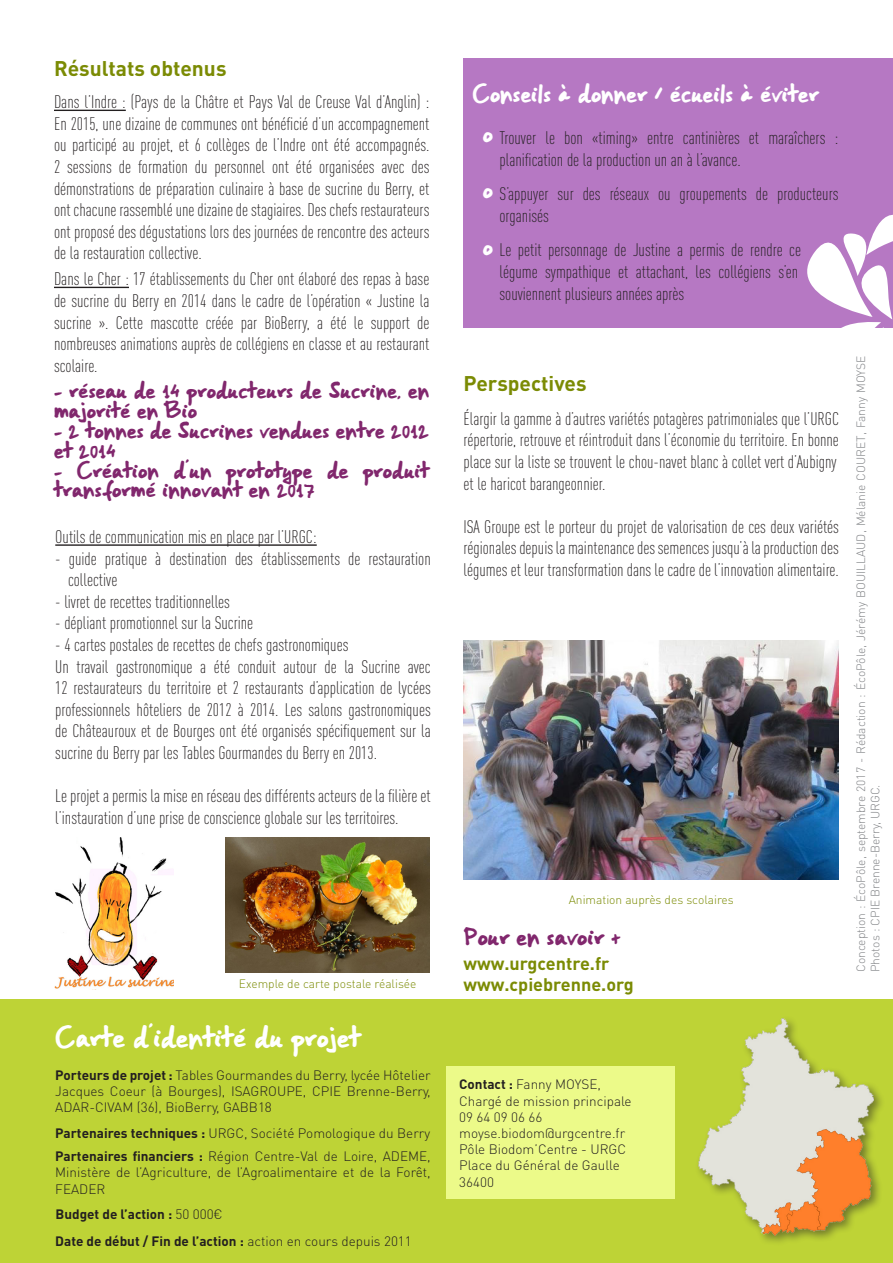
<style>
.page{position:relative;width:893px;height:1263px;background:#fff}
.page>*{position:absolute;margin:0;border:0;box-sizing:border-box;transform-origin:0 0}
.t1{font:700 21px "DINOT";color:#7b8b04}
.t2{font:21px "Gorri Sans";color:#fff}
.Tirets{font:300 condensed 18px/21.6px "DINOT";color:#231f20}
.t3{font:700 18px "DINOT";color:#7b8b04}
.t4{font:18px "Gorri Sans";color:#fff}
.t5{font:18px "Gorri Sans";color:#81276d}
.t6{font:16.5px/19.8px "Gorri Sans";color:#81276d}
.t7{font:300 13.5px/16.2px "DINOT";color:#231f20;text-align:justify}
.t8{font:700 13.5px "DINOT";color:#231f20}
.t9{font:300 12px/14.4px "DINOT";color:#828487}
.t10{font:300 12px "DINOT";color:#7b8b04}
.s1{font-weight:700}
.s2{font-weight:300}
.s3{font-family:"Gorri Sans";font-weight:400;font-stretch:normal;color:#fff}
</style>
<div class="page">
<div style="left:1px;top:999px;width:892px;height:263px;background:#bed336"></div>
<hr style="left:54px;top:110px;width:72px;height:1px;background:#231f20">
<hr style="left:54px;top:287px;width:75px;height:1px;background:#231f20">
<div style="left:463px;top:59px;width:430px;height:269px;background:#b678c3"></div>
<svg style="left:807px;top:214px;width:86px;height:114px"></svg>
<hr style="left:55px;top:544px;width:262px;height:2px;background:#231f20">
<div style="left:447px;top:1066px;width:228px;height:133px;background:#ecfa89"></div>
<div style="left:695px;top:1015px;width:190px;height:232px;background:#231f20;opacity:.5"></div>
<img style="left:698px;top:1018px;width:176px;height:218px">
<img style="left:463px;top:640px;width:376px;height:239px">
<img style="left:226px;top:837px;width:203px;height:135px">
<img style="left:54px;top:837px;width:120px;height:152px">
<div style="left:48px;top:828px;width:28px;height:22px;background:#fff"></div>
<div style="left:153px;top:831px;width:28px;height:19px;background:#fff"></div>
<p class="t1" style="left:54px;top:54px;width:174px">Résultats obtenus</p>
<p class="Tirets" style="left:54px;top:90px;width:377px;text-align:justify">Dans l’Indre : (Pays de la Châtre et Pays Val de Creuse Val d’Anglin) :<br>En 2015, une dizaine de communes ont bénéficié d’un accompagnement ou participé au projet, et 6 collèges de l’Indre ont été accompagnés.<br>2 sessions de formation du personnel ont été organisées avec des démonstrations de préparation culinaire à base de sucrine du Berry, et ont chacune rassemblé une dizaine de stagiaires. Des chefs restaurateurs ont proposé des dégustations lors des journées de rencontre des acteurs de la restauration collective.</p>
<p class="Tirets" style="left:54px;top:267px;width:377px;text-align:justify">Dans le Cher : 17 établissements du Cher ont élaboré des repas à base de sucrine du Berry en 2014 dans le cadre de l’opération « Justine la sucrine ». Cette mascotte créée par BioBerry, a été le support de nombreuses animations auprès de collégiens en classe et au restaurant scolaire.</p>
<p class="t6" style="left:54px;top:382px;width:377px">- réseau de 14 producteurs de Sucrine, en majorité en Bio</p>
<p class="t6" style="left:54px;top:422px;width:377px">- 2 tonnes de Sucrines vendues entre 2012 et 2014</p>
<p class="t6" style="left:54px;top:461px;width:377px">- Création d’un prototype de produit transformé innovant en 2017</p>
<p class="Tirets" style="left:55px;top:525px;width:263px">Outils de communication mis en place par l’URGC:</p>
<p class="Tirets" style="left:68px;top:547px;width:364px;text-indent:-13px">- guide pratique à destination des établissements de restauration collective</p>
<p class="Tirets" style="left:55px;top:590px;width:176px">- livret de recettes traditionnelles</p>
<p class="Tirets" style="left:55px;top:611px;width:200px">- dépliant promotionnel sur la Sucrine</p>
<p class="Tirets" style="left:55px;top:633px;width:295px">- 4 cartes postales de recettes de chefs gastronomiques</p>
<p class="Tirets" style="left:55px;top:655px;width:377px;text-align:justify">Un travail gastronomique a été conduit autour de la Sucrine avec 12 restaurateurs du territoire et 2 restaurants d’application de lycées professionnels hôteliers de 2012 à 2014. Les salons gastronomiques de Châteauroux et de Bourges ont été organisés spécifiquement sur la sucrine du Berry par les Tables Gourmandes du Berry en 2013.</p>
<p class="Tirets" style="left:55px;top:784px;width:377px">Le projet a permis la mise en réseau des différents acteurs de la filière et l’instauration d’une prise de conscience globale sur les territoires.</p>
<p class="t10" style="left:239px;top:975px;width:179px">Exemple de carte postale réalisée</p>
<p class="t2" style="left:55px;top:1021px;width:307px">Carte d’identité du projet</p>
<p class="t7" style="left:55px;top:1066px;width:377px"><span class="s1">Porteurs de projet :</span> Tables Gourmandes du Berry, lycée Hôtelier Jacques Coeur (à Bourges), ISAGROUPE, CPIE Brenne-Berry, ADAR-CIVAM (36), BioBerry, GABB18</p>
<p class="t7" style="left:55px;top:1124px;width:376px"><span class="s1">Partenaires techniques :</span> URGC, Société Pomologique du Berry</p>
<p class="t7" style="left:55px;top:1148px;width:377px"><span class="s1">Partenaires financiers :</span> Région Centre-Val de Loire, ADEME, Ministère de l’Agriculture, de l’Agroalimentaire et de la Forêt, FEADER</p>
<p class="t8" style="left:55px;top:1205px;width:169px">Budget de l’action : <span class="s2">50 000€</span></p>
<p class="t8" style="left:55px;top:1231px;width:358px">Date de début / Fin de l’action : <span class="s2">action en cours depuis 2011</span></p>
<p class="t4" style="left:472px;top:80px;width:348px">Conseils à donner / écueils à éviter</p>
<p class="Tirets" style="left:500px;top:126px;width:340px">Trouver le bon «timing» entre cantinières et maraîchers : planification de la production un an à l’avance.</p>
<p class="Tirets" style="left:500px;top:182px;width:340px">S’appuyer sur des réseaux ou groupements de producteurs organisés</p>
<p class="Tirets" style="left:500px;top:238px;width:303px;text-indent:-17px"><span class="s3">o</span> Le petit personnage de Justine a permis de rendre ce légume sympathique et attachant, les collégiens s’en souviennent plusieurs années après</p>
<p class="t4" style="left:483px;top:120px;width:12px">o</p>
<p class="t4" style="left:483px;top:176px;width:12px">o</p>
<p class="t1" style="left:463px;top:369px;width:125px">Perspectives</p>
<p class="Tirets" style="left:463px;top:407px;width:377px">Élargir la gamme à d’autres variétés potagères patrimoniales que l’URGC</p>
<p class="Tirets" style="left:463px;top:428px;width:377px">répertorie, retrouve et réintroduit dans l’économie du territoire. En bonne</p>
<p class="Tirets" style="left:463px;top:450px;width:375px">place sur la liste se trouvent le chou-navet blanc à collet vert d’Aubigny</p>
<p class="Tirets" style="left:463px;top:472px;width:144px">et le haricot barangeonnier.</p>
<p class="Tirets" style="left:463px;top:515px;width:377px;text-align:justify">ISA Groupe est le porteur du projet de valorisation de ces deux variétés régionales depuis la maintenance des semences jusqu’à la production des légumes et leur transformation dans le cadre de l’innovation alimentaire.</p>
<p class="t10" style="left:569px;top:891px;width:166px">Animation auprès des scolaires</p>
<p class="t5" style="left:463px;top:922px;width:159px">Pour en savoir +</p>
<p class="t3" style="left:463px;top:951px;width:147px">www.urgcentre.fr</p>
<p class="t3" style="left:463px;top:972px;width:172px">www.cpiebrenne.org</p>
<p class="t9" style="left:853px;top:972px;width:618px;rotate:-90deg">Conception : ÉcoPôle, septembre 2017 - Rédaction : ÉcoPôle, Jérémy BOUILLAUD, Mélanie COURET, Fanny MOYSE<br>Photos : CPIE Brenne-Berry, URGC.</p>
<p class="t7" style="left:459px;top:1076px;width:143px"><span class="s1">Contact :</span> Fanny MOYSE,</p>
<p class="t7" style="left:459px;top:1092px;width:174px">Chargé de mission principale</p>
<p class="t7" style="left:459px;top:1108px;width:85px">09 64 09 06 66</p>
<p class="t7" style="left:459px;top:1124px;width:167px">moyse.biodom@urgcentre.fr</p>
<p class="t7" style="left:459px;top:1141px;width:168px">Pôle Biodom’Centre - URGC</p>
<p class="t7" style="left:459px;top:1157px;width:162px">Place du Général de Gaulle</p>
<p class="t7" style="left:459px;top:1173px;width:36px">36400</p>
</div>
